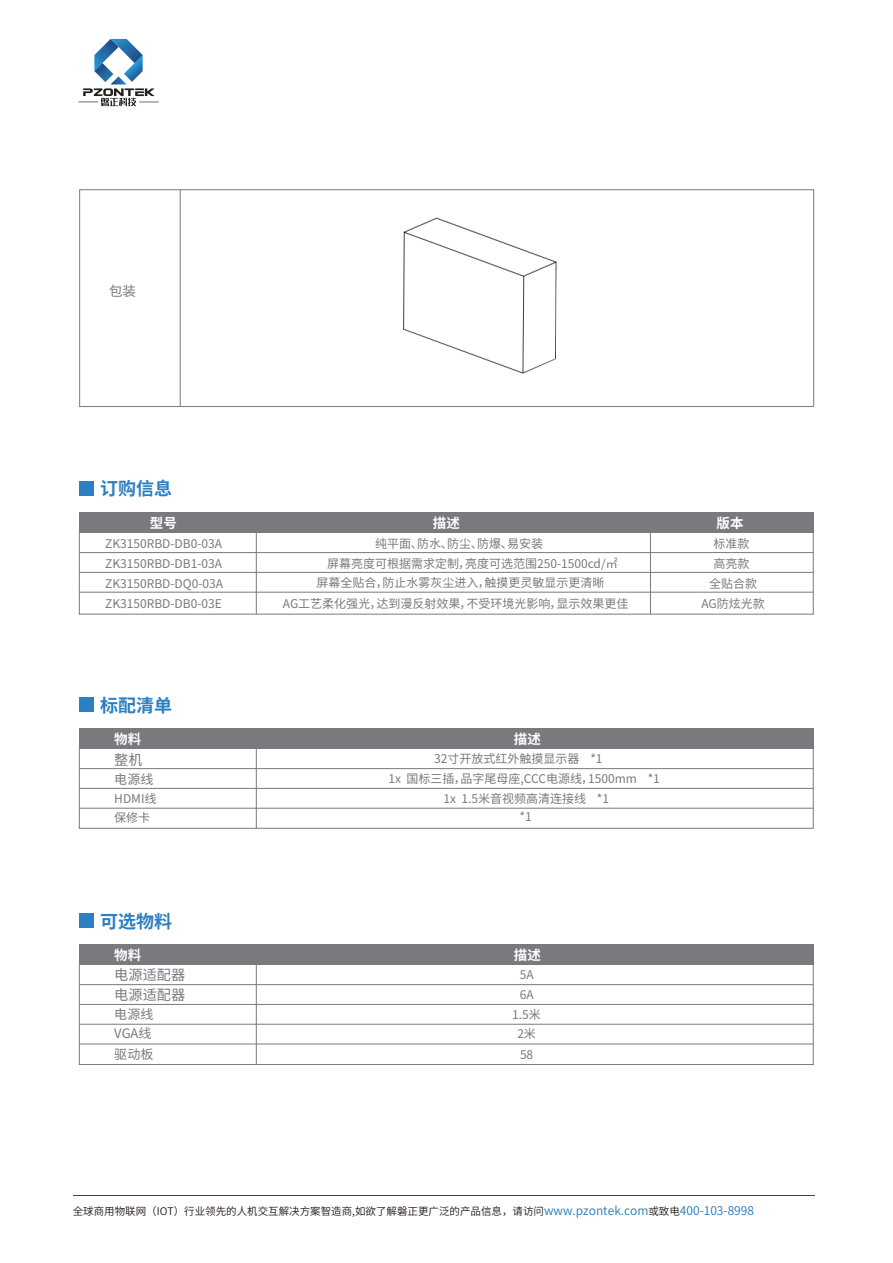
<style>
.page{position:relative;width:893px;height:1263px;background:#fff}
.page>*{position:absolute;margin:0;border:0;box-sizing:border-box;transform-origin:0 0}
.t1{font:700 18px "Source Han Sans CN";color:#2b7fc2}
.t2{font:14.25px "Source Han Sans CN";color:#797a7e}
.t3{font:700 13.5px "Source Han Sans CN";color:#fff}
.t4{font:13.5px "Source Han Sans CN";color:#797a7e}
.t5{font:13.05px/20px "Source Han Sans CN";color:#797a7e}
.t6{font:12px/20.1px "Source Han Sans CN";color:#797a7e;text-align:center}
.t7{font:10.5px "Source Han Sans CN";color:#211814}
.s1{font-size:12px;color:#2578b4}
</style>
<div class="page">
<div style="left:79px;top:481px;width:14px;height:15px;background:#2b7fc2"></div>
<hr style="left:73px;top:1195px;width:741px;height:1px;background:#424344">
<svg style="left:78px;top:39px;width:81px;height:67px"></svg>
<div style="left:79px;top:512px;width:735px;height:21px;background:#797a7e"></div>
<div style="left:79px;top:189px;width:735px;height:218px;border:1px solid #797a7e"></div>
<hr style="left:180px;top:190px;width:1px;height:216px;background:#797a7e">
<hr style="left:79px;top:552px;width:734px;height:1px;background:#797a7e">
<hr style="left:79px;top:572px;width:734px;height:1px;background:#797a7e">
<hr style="left:79px;top:592px;width:734px;height:1px;background:#797a7e">
<div style="left:79px;top:532px;width:734px;height:82px;border:1px solid #797a7e"></div>
<hr style="left:256px;top:533px;width:1px;height:81px;background:#797a7e">
<hr style="left:650px;top:533px;width:1px;height:81px;background:#797a7e">
<div style="left:79px;top:697px;width:14px;height:15px;background:#2b7fc2"></div>
<div style="left:79px;top:728px;width:735px;height:21px;background:#797a7e"></div>
<hr style="left:79px;top:768px;width:734px;height:1px;background:#797a7e">
<hr style="left:79px;top:788px;width:734px;height:1px;background:#797a7e">
<hr style="left:79px;top:808px;width:734px;height:1px;background:#797a7e">
<div style="left:79px;top:748px;width:734px;height:80px;border:1px solid #797a7e"></div>
<hr style="left:256px;top:749px;width:1px;height:79px;background:#797a7e">
<div style="left:79px;top:913px;width:14px;height:15px;background:#2b7fc2"></div>
<div style="left:79px;top:944px;width:735px;height:21px;background:#797a7e"></div>
<hr style="left:79px;top:984px;width:734px;height:1px;background:#797a7e">
<hr style="left:79px;top:1004px;width:734px;height:1px;background:#797a7e">
<hr style="left:79px;top:1024px;width:734px;height:1px;background:#797a7e">
<hr style="left:79px;top:1044px;width:734px;height:1px;background:#797a7e">
<div style="left:79px;top:964px;width:734px;height:101px;border:1px solid #797a7e"></div>
<hr style="left:256px;top:965px;width:1px;height:100px;background:#797a7e">
<img style="left:402px;top:217px;width:155px;height:157px">
<p class="t4" style="left:109px;top:283px;width:28px">包装</p>
<h1 class="t1" style="left:100px;top:479px;width:73px">订购信息</h1>
<p class="t3" style="left:150px;top:516px;width:28px">型号</p>
<p class="t3" style="left:433px;top:516px;width:28px">描述</p>
<p class="t3" style="left:716px;top:516px;width:28px">版本</p>
<p class="t6" style="left:105px;top:534px;width:120px;text-align:justify">ZK3150RBD-DB0-03A ZK3150RBD-DB1-03A ZK3150RBD-DQ0-03A ZK3150RBD-DB0-03E</p>
<p class="t6" style="left:701px;top:534px;width:65px">标准款<br>高亮款<br>全贴合款<br>AG防炫光款</p>
<p class="t6" style="left:375px;top:534px;width:169px">纯平面、防水、防尘、防爆、易安装</p>
<p class="t6" style="left:327px;top:553px;width:292px">屏幕亮度可根据需求定制，亮度可选范围250-1500cd/㎡</p>
<p class="t6" style="left:316px;top:573px;width:289px">屏幕全贴合，防止水雾灰尘进入，触摸更灵敏显示更清晰</p>
<p class="t6" style="left:283px;top:594px;width:347px">AG工艺柔化强光，达到漫反射效果，不受环境光影响，显示效果更佳</p>
<h1 class="t1" style="left:100px;top:695px;width:73px">标配清单</h1>
<p class="t3" style="left:114px;top:732px;width:28px">物料</p>
<p class="t3" style="left:514px;top:732px;width:28px">描述</p>
<p class="t2" style="left:114px;top:751px;width:30px">整机</p>
<p class="t6" style="left:434px;top:749px;width:170px">32寸开放式红外触摸显示器 *1</p>
<p class="t6" style="left:388px;top:769px;width:273px">1x 国标三插，品字尾母座,CCC电源线，1500mm *1</p>
<p class="t6" style="left:443px;top:789px;width:167px">1x 1.5米音视频高清连接线 *1</p>
<p class="t6" style="left:519px;top:807px;width:14px">*1</p>
<p class="t5" style="left:114px;top:769px;width:41px">电源线</p>
<p class="t6" style="left:114px;top:789px;width:44px;line-height:19.4px;text-align:left">HDMI线保修卡</p>
<h1 class="t1" style="left:100px;top:911px;width:73px">可选物料</h1>
<p class="t3" style="left:114px;top:948px;width:28px">物料</p>
<p class="t3" style="left:514px;top:948px;width:28px">描述</p>
<p class="t2" style="left:114px;top:967px;width:72px">电源适配器</p>
<p class="t6" style="left:512px;top:965px;width:30px">5A<br>6A<br>1.5米<br>2米<br>58</p>
<p class="t2" style="left:114px;top:986px;width:72px">电源适配器</p>
<p class="t5" style="left:114px;top:1004px;width:41px">电源线<br>VGA线驱动板</p>
<p class="t7" style="left:73px;top:1206px;width:683px">全球商用物联网（IOT）行业领先的人机交互解决方案智造商,如欲了解磐正更广泛的产品信息，请访问<span class="s1">www.pzontek.com</span>或致电<span class="s1">400-103-8998</span></p>
</div>
